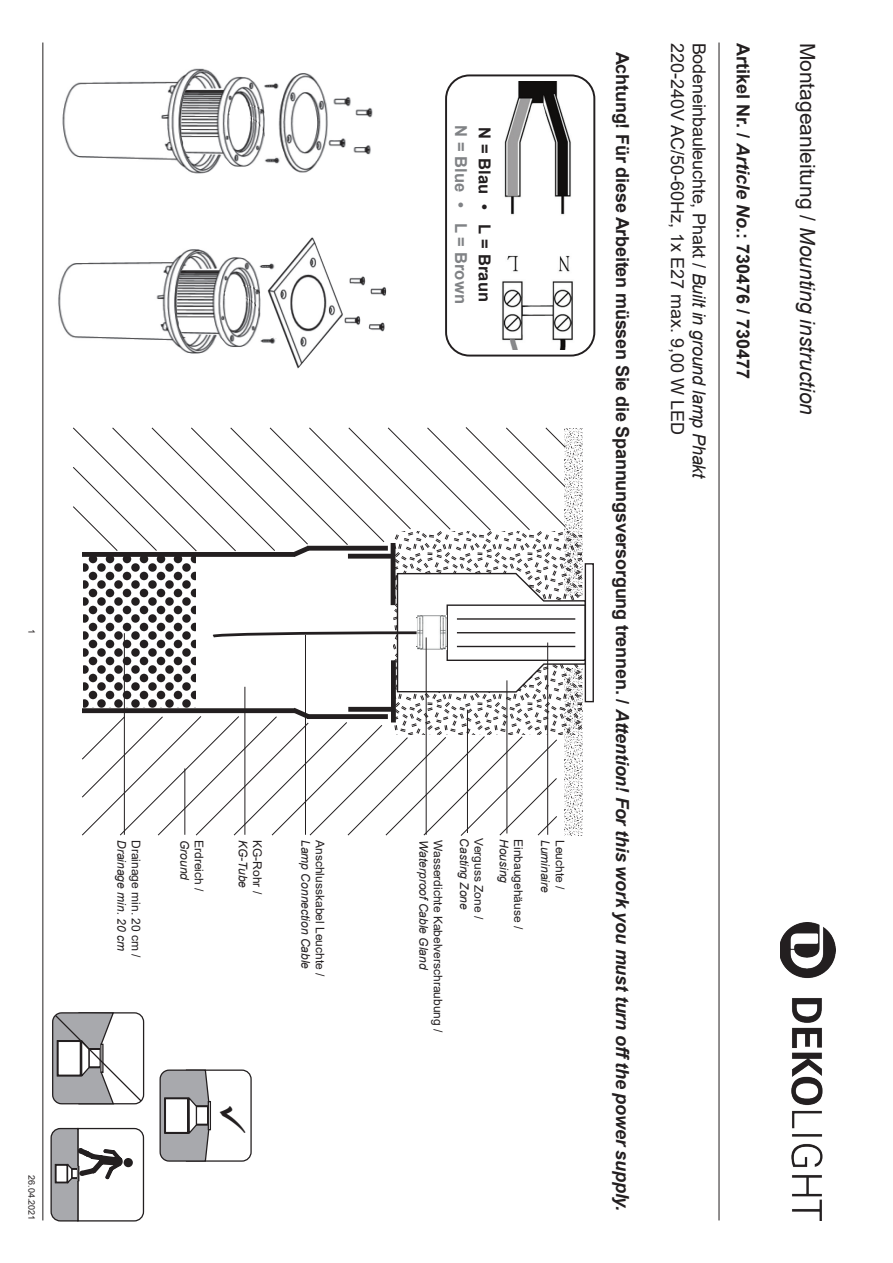
<style>
.page{position:relative;width:893px;height:1263px;background:#fff}
.page>*{position:absolute;margin:0;border:0;box-sizing:border-box;transform-origin:0 0}
.t1{font:italic 21px "Arial";color:#231f20}
.t2{font:700 18px "Arial";letter-spacing:-.01em;color:#231f20}
.t3{font:18px/21.6px "Arial";letter-spacing:-.01em;color:#231f20}
.t4{font:700 16.5px "Arial";letter-spacing:.01em;color:#808285}
.t5{font:700 16.5px "Arial";letter-spacing:.01em;color:#231f20}
.t6{font:12px "Arial";color:#231f20}
.t7{font:italic 12px "Arial";color:#231f20}
.t8{font:9px "Arial";color:#231f20}
.s1{font-style:italic}
.s2{font-style:normal}
</style>
<div class="page">
<img style="left:780px;top:922px;width:56px;height:298px">
<hr style="left:719px;top:43px;width:1px;height:1177px;background:#231f20">
<svg style="left:395px;top:561px;width:170px;height:173px"></svg>
<svg style="left:565px;top:429px;width:18px;height:143px"></svg>
<svg style="left:565px;top:693px;width:18px;height:142px"></svg>
<hr style="left:391px;top:543px;width:4px;height:62px;background:#231f20">
<div style="left:391px;top:660px;width:5px;height:62px;background:#231f20"></div>
<svg style="left:83px;top:561px;width:113px;height:142px"></svg>
<svg style="left:73px;top:427px;width:493px;height:134px"></svg>
<svg style="left:82px;top:703px;width:475px;height:133px"></svg>
<div style="left:585px;top:563px;width:9px;height:139px;border:1px solid #231f20"></div>
<svg style="left:212px;top:572px;width:375px;height:121px"></svg>
<svg style="left:52px;top:1012px;width:93px;height:93px"></svg>
<svg style="left:50px;top:1127px;width:95px;height:95px"></svg>
<hr style="left:507px;top:680px;width:1px;height:153px;background:#231f20">
<hr style="left:547px;top:642px;width:1px;height:193px;background:#231f20">
<hr style="left:305px;top:635px;width:1px;height:200px;background:#231f20">
<hr style="left:426px;top:637px;width:1px;height:198px;background:#231f20">
<hr style="left:124px;top:633px;width:1px;height:202px;background:#231f20">
<hr style="left:467px;top:710px;width:1px;height:123px;background:#231f20">
<hr style="left:184px;top:768px;width:1px;height:67px;background:#231f20">
<hr style="left:244px;top:687px;width:1px;height:148px;background:#231f20">
<div style="left:445px;top:74px;width:150px;height:282px;border:2px solid #231f20;border-radius:23px"></div>
<img style="left:502px;top:81px;width:71px;height:268px">
<img style="left:58px;top:68px;width:329px;height:301px">
<hr style="left:42px;top:43px;width:1px;height:1177px;background:#231f20">
<svg style="left:159px;top:1069px;width:93px;height:93px"></svg>
<p class="t8" style="left:38px;top:629px;width:7px;rotate:90deg">1</p>
<p class="t8" style="left:38px;top:1175px;width:47px;rotate:90deg">26.04.2021</p>
<p class="t4" style="left:473px;top:125px;width:180px;rotate:90deg">N = Blue • L = Brown</p>
<p class="t5" style="left:496px;top:127px;width:177px;rotate:90deg">N = Blau • L = Braun</p>
<p class="t7" style="left:130px;top:840px;width:112px;rotate:90deg">Drainage min. 20 cm</p>
<p class="t6" style="left:144px;top:840px;width:119px;rotate:90deg">Drainage min. 20 cm /</p>
<p class="t7" style="left:192px;top:840px;width:42px;rotate:90deg">Ground</p>
<p class="t6" style="left:207px;top:840px;width:53px;rotate:90deg">Erdreich /</p>
<p class="t7" style="left:251px;top:840px;width:49px;rotate:90deg">KG-Tube</p>
<p class="t6" style="left:266px;top:840px;width:56px;rotate:90deg">KG-Rohr /</p>
<p class="t7" style="left:313px;top:840px;width:130px;rotate:90deg">Lamp Connection Cable</p>
<p class="t6" style="left:328px;top:840px;width:138px;rotate:90deg">Anschlusskabel Leuchte /</p>
<p class="t7" style="left:431px;top:840px;width:131px;rotate:90deg">Waterproof Cable Gland</p>
<p class="t6" style="left:446px;top:840px;width:194px;rotate:90deg">Wasserdichte Kabelverschraubung /</p>
<p class="t7" style="left:472px;top:838px;width:73px;rotate:90deg">Casting Zone</p>
<p class="t6" style="left:487px;top:838px;width:82px;rotate:90deg">Verguss Zone /</p>
<p class="t7" style="left:512px;top:839px;width:46px;rotate:90deg">Housing</p>
<p class="t6" style="left:527px;top:839px;width:92px;rotate:90deg">Einbaugehäuse /</p>
<p class="t7" style="left:553px;top:840px;width:54px;rotate:90deg">Luminaire</p>
<p class="t6" style="left:568px;top:840px;width:51px;rotate:90deg">Leuchte /</p>
<p class="t2" style="left:635px;top:52px;width:1161px;rotate:90deg">Achtung! Für diese Arbeiten müssen Sie die Spannungsversorgung trennen. / <span class="s1">Attention! For this work you must turn off the power supply.</span></p>
<p class="t2" style="left:756px;top:43px;width:338px;rotate:90deg">Artikel Nr. / <span class="s1">Article No.</span>: 730476 / 730477</p>
<p class="t3" style="left:710px;top:43px;width:438px;rotate:90deg">Bodeneinbauleuchte, Phakt / <span class="s1">Built in ground lamp Phakt<br></span>220-240V AC/50-60Hz, 1x E27 max. 9,00 W LED</p>
<p class="t1" style="left:821px;top:43px;width:374px;rotate:90deg"><span class="s2">Montageanleitung /</span> Mounting instruction</p>
</div>
